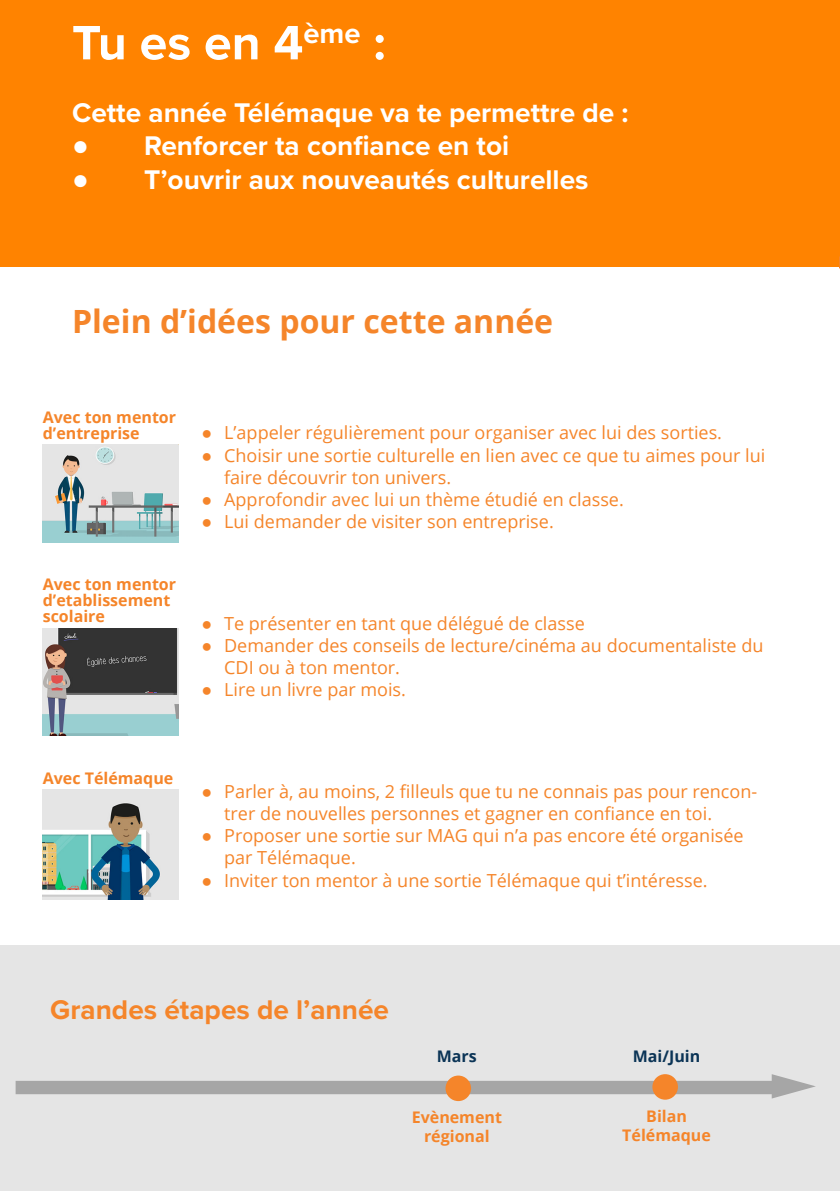
<style>
.page{position:relative;width:840px;height:1191px;background:#fff}
.page>*{position:absolute;margin:0;border:0;box-sizing:border-box;transform-origin:0 0}
.t1{font:700 50px "Proxima Nova";color:#fff}
.t2{font:700 32px "Open Sans";color:#f5852a}
.t3{font:700 28px "Proxima Nova";color:#fff}
.t4{font:700 28px "Proxima Nova";color:#f5852a}
.t5{font:18px/22px "Open Sans";color:#f5852a}
.t6{font:700 16px/16px "Open Sans";color:#f5852a}
.t7{font:700 16px "Open Sans";color:#0b3456}
.s1{font-family:"Courier New";font-weight:400}
.s2{font-family:"Courier New"}
</style>
<div class="page">
<div style="left:0;top:0;width:839px;height:267px;background:#ff8300"></div>
<div style="left:0;top:945px;width:839px;height:246px;background:#e5e5e5"></div>
<svg style="left:16px;top:1074px;width:799px;height:24px"></svg>
<div style="left:652px;top:1074px;width:25px;height:25px;background:#f5852a;border-radius:50%"></div>
<div style="left:445px;top:1075px;width:26px;height:26px;background:#f5852a;border-radius:50%"></div>
<img style="left:43px;top:789px;width:136px;height:110px">
<img style="left:43px;top:628px;width:136px;height:107px">
<img style="left:43px;top:444px;width:136px;height:98px">
<p class="t1" style="left:72px;top:5px;width:315px">Tu es en 4<sup>ème</sup> :</p>
<p class="t3" style="left:72px;top:92px;width:557px">Cette année Télémaque va te permettre de :</p>
<p class="t3" style="left:72px;top:125px;width:438px"><span class="s1">●</span> Renforcer ta confiance en toi</p>
<p class="t3" style="left:72px;top:159px;width:517px"><span class="s1">●</span> T’ouvrir aux nouveautés culturelles</p>
<p class="t2" style="left:72px;top:299px;width:482px">Plein d’idées pour cette année</p>
<p class="t6" style="left:43px;top:408px;width:135px">Avec ton mentor d’entreprise</p>
<p class="t6" style="left:43px;top:576px;width:135px">Avec ton mentor d’etablissement scolaire</p>
<p class="t5" style="left:201px;top:421px;width:522px"><span class="s2">●</span> L’appeler régulièrement pour organiser avec lui des sorties.</p>
<p class="t5" style="left:224px;top:443px;width:542px;text-indent:-23px"><span class="s2">●</span> Choisir une sortie culturelle en lien avec ce que tu aimes pour lui faire découvrir ton univers.</p>
<p class="t5" style="left:201px;top:487px;width:423px"><span class="s2">●</span> Approfondir avec lui un thème étudié en classe.</p>
<p class="t5" style="left:201px;top:509px;width:353px"><span class="s2">●</span> Lui demander de visiter son entreprise.</p>
<p class="t5" style="left:201px;top:612px;width:384px"><span class="s2">●</span> Te présenter en tant que délégué de classe</p>
<p class="t5" style="left:224px;top:634px;width:540px;text-indent:-23px"><span class="s2">●</span> Demander des conseils de lecture/cinéma au documentaliste du<br>CDI ou à ton mentor.</p>
<p class="t5" style="left:201px;top:678px;width:206px"><span class="s2">●</span> Lire un livre par mois.</p>
<p class="t6" style="left:43px;top:770px;width:132px">Avec Télémaque</p>
<p class="t5" style="left:224px;top:780px;width:534px;text-indent:-23px"><span class="s2">●</span> Parler à, au moins, 2 filleuls que tu ne connais pas pour rencon&shy;trer de nouvelles personnes et gagner en confiance en toi.</p>
<p class="t5" style="left:224px;top:824px;width:520px;text-indent:-23px"><span class="s2">●</span> Proposer une sortie sur MAG qui n’a pas encore été organisée par Télémaque.</p>
<p class="t5" style="left:201px;top:868px;width:507px"><span class="s2">●</span> Inviter ton mentor à une sortie Télémaque qui t’intéresse.</p>
<p class="t4" style="left:50px;top:988px;width:340px">Grandes étapes de l’année</p>
<p class="t7" style="left:436px;top:1044px;width:41px">Mars</p>
<p class="t6" style="left:411px;top:1109px;width:92px">Evènement</p>
<p class="t6" style="left:424px;top:1128px;width:67px">régional</p>
<p class="t7" style="left:632px;top:1044px;width:69px">Mai/Juin</p>
<p class="t6" style="left:646px;top:1107px;width:42px">Bilan</p>
<p class="t6" style="left:622px;top:1126px;width:90px">Télémaque</p>
</div>
